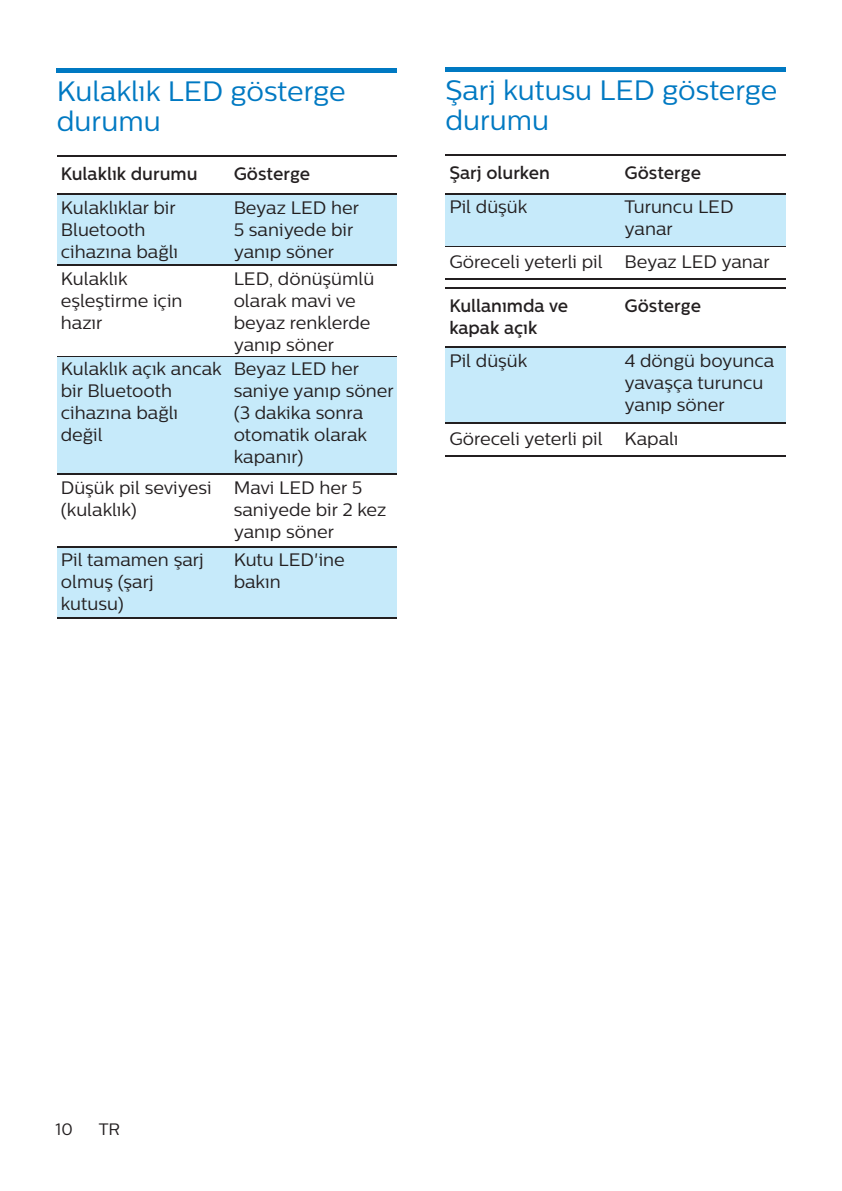
<style>
.page{position:relative;width:842px;height:1191px;background:#fff}
.page>*{position:absolute;margin:0;border:0;box-sizing:border-box;transform-origin:0 0}
.t1{font:28px/30px "Centrale Sans";color:#0079c2}
.t2{font:18px/22px "Centrale Sans";color:#231f20}
.t3{font:500 18px/22px "Centrale Sans";color:#231f20}
.t4{font:16.6px "Centrale Sans";color:#231f20}
</style>
<div class="page">
<hr style="left:445px;top:68px;width:340px;height:4px;background:#0079c2">
<hr style="left:445px;top:155px;width:165px;height:1px;background:#231f20">
<hr style="left:610px;top:155px;width:175px;height:1px;background:#231f20">
<div style="left:610px;top:193px;width:175px;height:53px;background:#c6eafa"></div>
<div style="left:445px;top:193px;width:165px;height:53px;background:#c6eafa"></div>
<hr style="left:445px;top:193px;width:165px;height:1px;background:#231f20">
<hr style="left:610px;top:193px;width:175px;height:1px;background:#231f20">
<hr style="left:445px;top:246px;width:165px;height:1px;background:#231f20">
<hr style="left:610px;top:246px;width:175px;height:1px;background:#231f20">
<div style="left:610px;top:347px;width:175px;height:75px;background:#c6eafa"></div>
<div style="left:445px;top:347px;width:165px;height:75px;background:#c6eafa"></div>
<hr style="left:445px;top:288px;width:165px;height:1px;background:#231f20">
<hr style="left:610px;top:288px;width:175px;height:1px;background:#231f20">
<hr style="left:445px;top:278px;width:165px;height:1px;background:#231f20">
<hr style="left:610px;top:278px;width:175px;height:1px;background:#231f20">
<hr style="left:445px;top:456px;width:165px;height:1px;background:#231f20">
<hr style="left:610px;top:456px;width:175px;height:1px;background:#231f20">
<hr style="left:445px;top:346px;width:165px;height:1px;background:#231f20">
<hr style="left:610px;top:346px;width:175px;height:1px;background:#231f20">
<hr style="left:445px;top:422px;width:165px;height:1px;background:#231f20">
<hr style="left:610px;top:422px;width:175px;height:1px;background:#231f20">
<hr style="left:221px;top:155px;width:176px;height:1px;background:#231f20">
<hr style="left:57px;top:68px;width:340px;height:4px;background:#0079c2">
<hr style="left:57px;top:155px;width:164px;height:1px;background:#231f20">
<div style="left:221px;top:546px;width:176px;height:72px;background:#c6eafa"></div>
<div style="left:57px;top:546px;width:164px;height:72px;background:#c6eafa"></div>
<div style="left:221px;top:356px;width:176px;height:118px;background:#c6eafa"></div>
<div style="left:57px;top:356px;width:164px;height:118px;background:#c6eafa"></div>
<div style="left:221px;top:194px;width:176px;height:71px;background:#c6eafa"></div>
<div style="left:57px;top:194px;width:164px;height:71px;background:#c6eafa"></div>
<hr style="left:57px;top:194px;width:164px;height:1px;background:#231f20">
<hr style="left:221px;top:194px;width:176px;height:1px;background:#231f20">
<hr style="left:57px;top:265px;width:164px;height:1px;background:#231f20">
<hr style="left:221px;top:265px;width:176px;height:1px;background:#231f20">
<hr style="left:57px;top:356px;width:164px;height:1px;background:#231f20">
<hr style="left:221px;top:356px;width:176px;height:1px;background:#231f20">
<hr style="left:57px;top:474px;width:164px;height:1px;background:#231f20">
<hr style="left:221px;top:474px;width:176px;height:1px;background:#231f20">
<hr style="left:57px;top:546px;width:164px;height:1px;background:#231f20">
<hr style="left:221px;top:546px;width:176px;height:1px;background:#231f20">
<hr style="left:57px;top:617px;width:164px;height:1px;background:#231f20">
<hr style="left:221px;top:617px;width:176px;height:1px;background:#231f20">
<h1 class="t1" style="left:57px;top:76px;width:290px">Kulaklık LED gösterge durumu</h1>
<p class="t3" style="left:61px;top:163px;width:138px">Kulaklık durumu</p>
<p class="t2" style="left:61px;top:197px;width:119px">Kulaklıklar bir<br>Bluetooth cihazına bağlı</p>
<p class="t2" style="left:61px;top:267px;width:123px">Kulaklık eşleştirme için hazır</p>
<p class="t2" style="left:61px;top:357px;width:162px">Kulaklık açık ancak bir Bluetooth cihazına bağlı değil</p>
<p class="t2" style="left:61px;top:476px;width:152px">Düşük pil seviyesi (kulaklık)</p>
<p class="t3" style="left:234px;top:163px;width:78px">Gösterge</p>
<p class="t2" style="left:234px;top:196px;width:127px">Beyaz LED her<br>5 saniyede bir yanıp söner</p>
<p class="t2" style="left:234px;top:267px;width:142px">LED, dönüşümlü olarak mavi ve beyaz renklerde yanıp söner</p>
<p class="t2" style="left:234px;top:357px;width:161px">Beyaz LED her saniye yanıp söner (3 dakika sonra otomatik olarak kapanır)</p>
<p class="t2" style="left:234px;top:476px;width:154px">Mavi LED her 5 saniyede bir 2 kez yanıp söner</p>
<p class="t2" style="left:234px;top:548px;width:113px">Kutu LED'ine bakın</p>
<p class="t2" style="left:61px;top:548px;width:144px">Pil tamamen şarj olmuş (şarj kutusu)</p>
<h1 class="t1" style="left:445px;top:75px;width:333px">Şarj kutusu LED gösterge durumu</h1>
<p class="t3" style="left:449px;top:162px;width:102px">Şarj olurken</p>
<p class="t3" style="left:624px;top:162px;width:78px">Gösterge</p>
<p class="t2" style="left:449px;top:196px;width:79px">Pil düşük</p>
<p class="t2" style="left:449px;top:251px;width:322px">Göreceli yeterli pil Beyaz LED yanar</p>
<p class="t2" style="left:624px;top:196px;width:111px">Turuncu LED yanar</p>
<p class="t3" style="left:449px;top:295px;width:120px">Kullanımda ve kapak açık</p>
<p class="t3" style="left:624px;top:295px;width:78px">Gösterge</p>
<p class="t2" style="left:449px;top:349px;width:79px">Pil düşük</p>
<p class="t2" style="left:449px;top:427px;width:155px">Göreceli yeterli pil</p>
<p class="t2" style="left:624px;top:349px;width:151px">4 döngü boyunca yavaşça turuncu yanıp söner</p>
<p class="t2" style="left:624px;top:427px;width:55px">Kapalı</p>
<p class="t4" style="left:55px;top:1119px;width:19px">10</p>
<p class="t4" style="left:99px;top:1119px;width:23px">TR</p>
</div>
